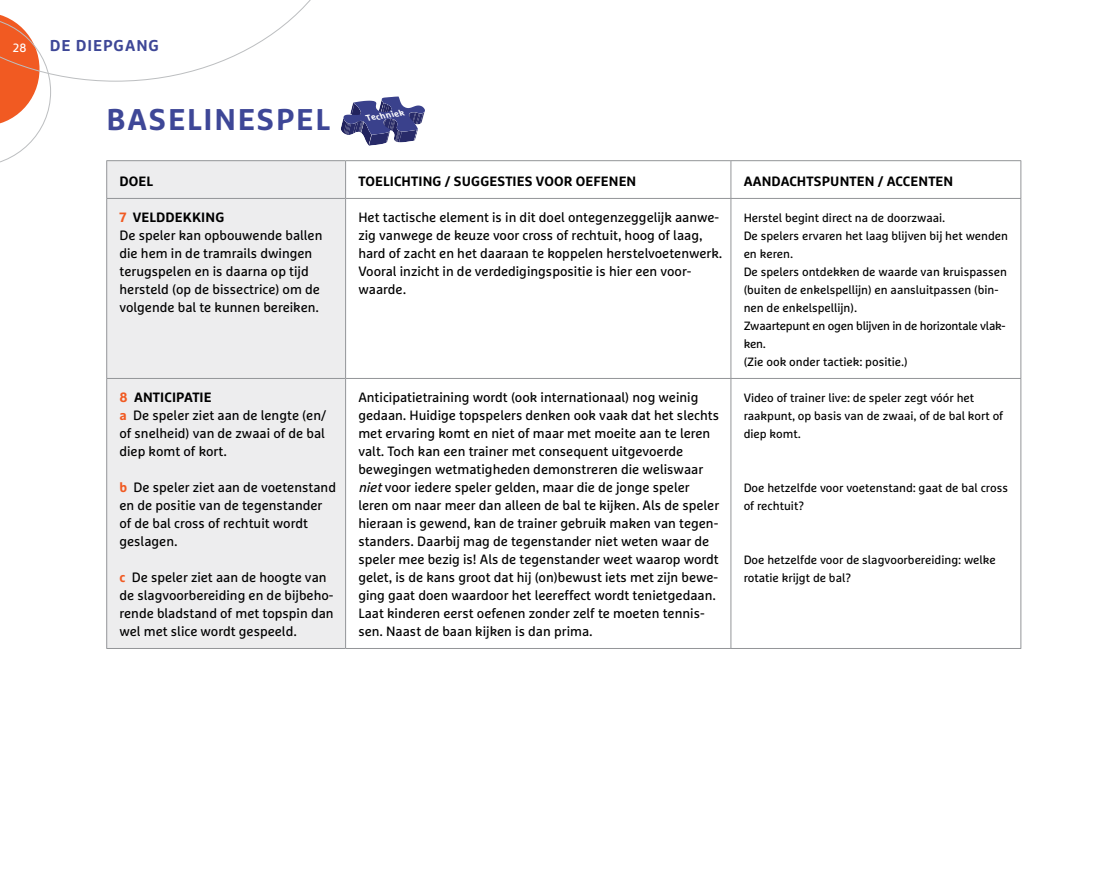
<style>
.page{position:relative;width:1106px;height:893px;background:#fff}
.page>*{position:absolute;margin:0;border:0;box-sizing:border-box;transform-origin:0 0}
.t1{font:700 30px "Marselis OT";letter-spacing:.06em;color:#3e4797}
.t2{font:700 15.75px "Marselis OT";letter-spacing:.06em;color:#3e4797}
.t3{font:13.5px/18px "Marselis OT";color:#000}
.t4{font:700 13.5px "Marselis OT";letter-spacing:.01em;color:#000}
.t5{font:12px/18px "Marselis OT";color:#000}
.t6{font:12px "Marselis OT";color:#fff}
.t7{font:italic 700 8.7px "Marselis OT";color:#fff}
.s1{font-weight:700;color:#f15a22}
.s2{font-weight:700}
.s3{font-style:italic}
</style>
<div class="page">
<svg style="left:0;top:0;width:425px;height:166px"></svg>
<div style="left:107px;top:161px;width:238px;height:487px;background:#ededee"></div>
<hr style="left:345px;top:161px;width:1px;height:37px;background:#939598">
<hr style="left:730px;top:161px;width:1px;height:37px;background:#939598">
<hr style="left:106px;top:198px;width:239px;height:1px;background:#939598">
<hr style="left:345px;top:198px;width:386px;height:1px;background:#939598">
<hr style="left:345px;top:199px;width:1px;height:179px;background:#939598">
<hr style="left:731px;top:198px;width:290px;height:1px;background:#939598">
<hr style="left:730px;top:199px;width:1px;height:179px;background:#939598">
<hr style="left:345px;top:379px;width:1px;height:269px;background:#939598">
<hr style="left:730px;top:379px;width:1px;height:269px;background:#939598">
<hr style="left:106px;top:378px;width:239px;height:1px;background:#939598">
<hr style="left:345px;top:378px;width:386px;height:1px;background:#939598">
<hr style="left:731px;top:378px;width:290px;height:1px;background:#939598">
<hr style="left:106px;top:199px;width:1px;height:179px;background:#939598">
<hr style="left:1020px;top:199px;width:1px;height:179px;background:#939598">
<hr style="left:106px;top:379px;width:1px;height:269px;background:#939598">
<hr style="left:1020px;top:379px;width:1px;height:269px;background:#939598">
<hr style="left:106px;top:160px;width:239px;height:1px;background:#939598">
<hr style="left:106px;top:161px;width:1px;height:37px;background:#939598">
<hr style="left:345px;top:160px;width:386px;height:1px;background:#939598">
<hr style="left:731px;top:160px;width:290px;height:1px;background:#939598">
<hr style="left:1020px;top:161px;width:1px;height:37px;background:#939598">
<hr style="left:106px;top:648px;width:239px;height:1px;background:#939598">
<hr style="left:345px;top:648px;width:386px;height:1px;background:#939598">
<hr style="left:731px;top:648px;width:290px;height:1px;background:#939598">
<p class="t6" style="left:13px;top:40px;width:15px">28</p>
<p class="t2" style="left:50px;top:35px;width:111px">DE DIEPGANG</p>
<h1 class="t1" style="left:106px;top:101px;width:225px">BASELINESPEL</h1>
<p class="t7" style="left:366px;top:113px;width:40px;rotate:-9deg">Techniek</p>
<p class="t4" style="left:119px;top:173px;width:35px">DOEL</p>
<p class="t4" style="left:358px;top:173px;width:279px">TOELICHTING / SUGGESTIES VOOR OEFENEN</p>
<p class="t4" style="left:743px;top:173px;width:211px">AANDACHTSPUNTEN / ACCENTEN</p>
<p class="t3" style="left:119px;top:208px;width:204px"><span class="s1">7</span> <span class="s2">VELDDEKKING<br></span>De speler kan opbouwende ballen die hem in de tramrails dwingen terugspelen en is daarna op tijd hersteld (op de bissectrice) om de volgende bal te kunnen bereiken.</p>
<p class="t3" style="left:358px;top:208px;width:365px">Het tactische element is in dit doel ontegenzeggelijk aanwe&shy;zig vanwege de keuze voor cross of rechtuit, hoog of laag, hard of zacht en het daaraan te koppelen herstelvoetenwerk.<br>Vooral inzicht in de verdedigingspositie is hier een voor&shy;waarde.</p>
<p class="t5" style="left:743px;top:208px;width:266px">Herstel begint direct na de doorzwaai.<br>De spelers ervaren het laag blijven bij het wenden en keren.<br>De spelers ontdekken de waarde van kruispassen (buiten de enkelspellijn) en aansluitpassen (bin&shy;nen de enkelspellijn).<br>Zwaartepunt en ogen blijven in de horizontale vlak&shy;ken.<br>(Zie ook onder tactiek: positie.)</p>
<p class="t3" style="left:119px;top:388px;width:208px"><span class="s1">8</span> <span class="s2">ANTICIPATIE<br></span><span class="s1">a</span> De speler ziet aan de lengte (en/ of snelheid) van de zwaai of de bal diep komt of kort.</p>
<p class="t3" style="left:119px;top:478px;width:218px"><span class="s1">b</span> De speler ziet aan de voetenstand en de positie van de tegenstander of de bal cross of rechtuit wordt geslagen.</p>
<p class="t3" style="left:119px;top:568px;width:216px"><span class="s1">c</span> De speler ziet aan de hoogte van de slagvoorbereiding en de bijbeho&shy;rende bladstand of met topspin dan wel met slice wordt gespeeld.</p>
<p class="t3" style="left:358px;top:388px;width:362px">Anticipatietraining wordt (ook internationaal) nog weinig gedaan. Huidige topspelers denken ook vaak dat het slechts met ervaring komt en niet of maar met moeite aan te leren valt. Toch kan een trainer met consequent uitgevoerde bewegingen wetmatigheden demonstreren die weliswaar <span class="s3">niet</span>voor iedere speler gelden, maar die de jonge speler leren om naar meer dan alleen de bal te kijken. Als de speler hieraan is gewend, kan de trainer gebruik maken van tegen&shy;standers. Daarbij mag de tegenstander niet weten waar de speler mee bezig is! Als de tegenstander weet waarop wordt gelet, is de kans groot dat hij (on)bewust iets met zijn bewe&shy;ging gaat doen waardoor het leereffect wordt tenietgedaan.<br>Laat kinderen eerst oefenen zonder zelf te moeten tennis&shy;sen. Naast de baan kijken is dan prima.</p>
<p class="t5" style="left:743px;top:388px;width:261px">Video of trainer live: de speler zegt vóór het raakpunt, op basis van de zwaai, of de bal kort of diep komt.</p>
<p class="t5" style="left:743px;top:478px;width:266px">Doe hetzelfde voor voetenstand: gaat de bal cross of rechtuit?</p>
<p class="t5" style="left:743px;top:550px;width:254px">Doe hetzelfde voor de slagvoorbereiding: welke rotatie krijgt de bal?</p>
</div>
